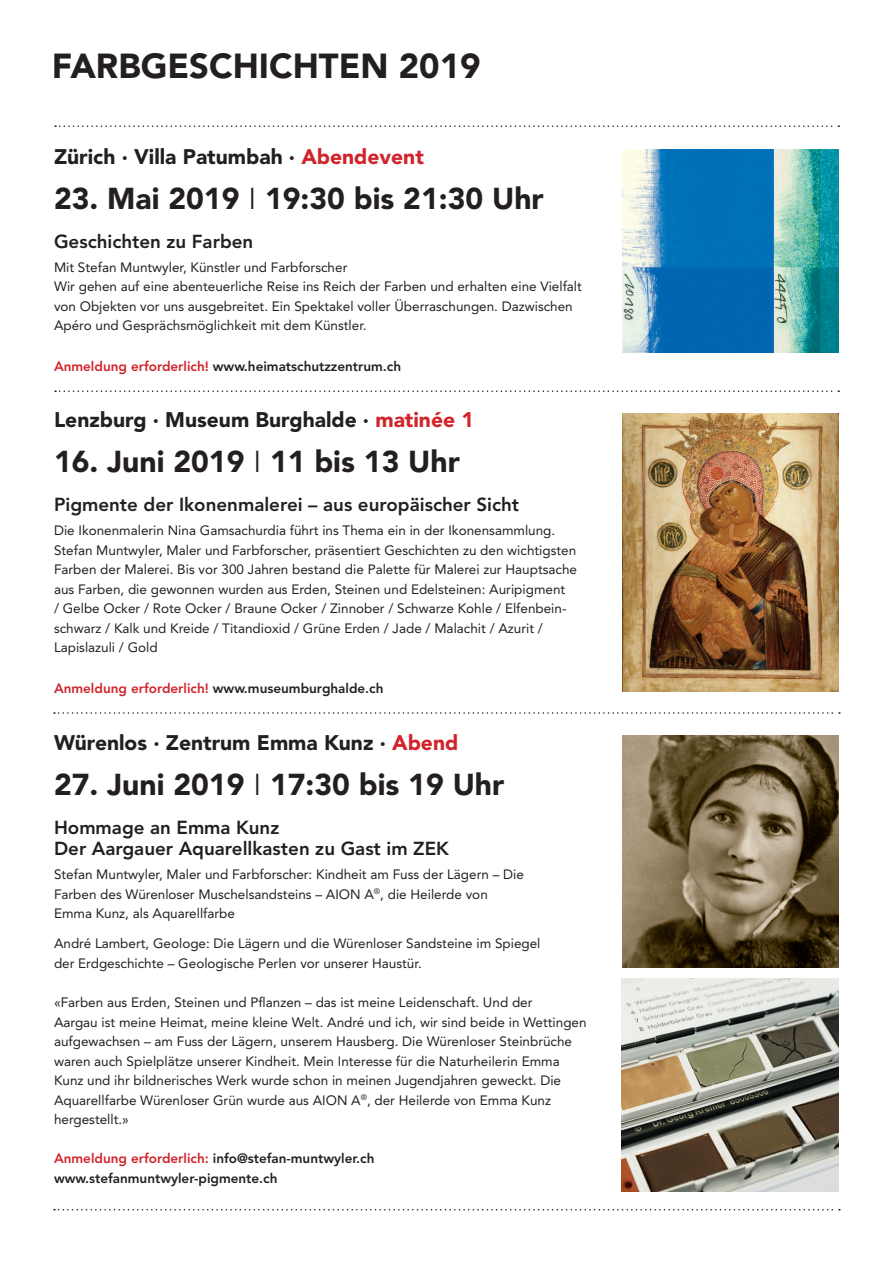
<style>
.page{position:relative;width:893px;height:1263px;background:#fff}
.page>*{position:absolute;margin:0;border:0;box-sizing:border-box;transform-origin:0 0}
.t1{font:900 34.5px "Avenir";color:#231f20}
.t2{font:900 30px "Avenir";color:#231f20}
.t3{font:900 21px "Avenir";color:#231f20}
.t4{font:800 18.75px/21px "Avenir";color:#231f20}
.t5{font:13.5px/19.5px "Avenir LT Std";color:#231f20}
.t6{font:800 13.5px/19.5px "Avenir";color:#231f20}
.t7{font:800 13.5px "Avenir";color:#d1232a}
.s1{color:#d1232a}
.s2{font-weight:300}
.s3{color:#231f20}
</style>
<div class="page">
<img style="left:622px;top:413px;width:217px;height:278px">
<img style="left:622px;top:149px;width:216px;height:203px">
<svg style="left:55px;top:125px;width:784px;height:2px"></svg>
<svg style="left:55px;top:390px;width:784px;height:2px"></svg>
<svg style="left:54px;top:712px;width:786px;height:2px"></svg>
<svg style="left:54px;top:1209px;width:786px;height:1px"></svg>
<img style="left:622px;top:735px;width:217px;height:233px">
<img style="left:622px;top:978px;width:217px;height:214px">
<h1 class="t1" style="left:52px;top:45px;width:430px">FARBGESCHICHTEN 2019</h1>
<h3 class="t3" style="left:54px;top:144px;width:371px">Zürich · Villa Patumbah · <span class="s1">Abendevent</span></h3>
<h2 class="t2" style="left:54px;top:180px;width:491px">23. Mai 2019 <span class="s2">I</span> 19:30 bis 21:30 Uhr</h2>
<h3 class="t4" style="left:54px;top:231px;width:201px">Geschichten zu Farben</h3>
<p class="t5" style="left:54px;top:257px;width:529px">Mit Stefan Muntwyler, Künstler und Farbforscher<br>Wir gehen auf eine abenteuerliche Reise ins Reich der Farben und erhalten eine Vielfalt von Objekten vor uns ausgebreitet. Ein Spektakel voller Überraschungen. Dazwischen Apéro und Gesprächsmöglichkeit mit dem Künstler.</p>
<p class="t6" style="left:54px;top:356px;width:349px"><span class="s1">Anmeldung erforderlich!</span> www.heimatschutzzentrum.ch</p>
<h3 class="t3" style="left:54px;top:407px;width:421px">Lenzburg · Museum Burghalde · <span class="s1">matinée 1</span></h3>
<h2 class="t2" style="left:54px;top:444px;width:407px">16. Juni 2019 <span class="s2">I</span> 11 bis 13 Uhr</h2>
<h3 class="t4" style="left:54px;top:494px;width:467px">Pigmente der Ikonenmalerei – aus europäischer Sicht</h3>
<p class="t5" style="left:54px;top:521px;width:524px">Die Ikonenmalerin Nina Gamsachurdia führt ins Thema ein in der Ikonensammlung.<br>Stefan Muntwyler, Maler und Farbforscher, präsentiert Geschichten zu den wichtigsten Farben der Malerei. Bis vor 300 Jahren bestand die Palette für Malerei zur Hauptsache aus Farben, die gewonnen wurden aus Erden, Steinen und Edelsteinen: Auripigment<br>/ Gelbe Ocker / Rote Ocker / Braune Ocker / Zinnober / Schwarze Kohle / Elfenbein&shy;schwarz / Kalk und Kreide / Titandioxid / Grüne Erden / Jade / Malachit / Azurit / Lapislazuli / Gold</p>
<p class="t7" style="left:54px;top:680px;width:331px">Anmeldung erforderlich! <span class="s3">www.museumburghalde.ch</span></p>
<h3 class="t3" style="left:54px;top:730px;width:406px">Würenlos · Zentrum Emma Kunz · <span class="s1">Abend</span></h3>
<h2 class="t2" style="left:54px;top:766px;width:452px">27. Juni 2019 <span class="s2">I</span> 17:30 bis 19 Uhr</h2>
<h3 class="t4" style="left:54px;top:817px;width:396px">Hommage an Emma Kunz<br>Der Aargauer Aquarellkasten zu Gast im ZEK</h3>
<p class="t5" style="left:54px;top:865px;width:471px">Stefan Muntwyler, Maler und Farbforscher: Kindheit am Fuss der Lägern – Die<br>Farben des Würenloser Muschelsandsteins – AION A<sup>®</sup>, die Heilerde von<br>Emma Kunz, als Aquarellfarbe</p>
<p class="t5" style="left:54px;top:933px;width:488px;line-height:20.2px">André Lambert, Geologe: Die Lägern und die Würenloser Sandsteine im Spiegel der Erdgeschichte – Geologische Perlen vor unserer Haustür.</p>
<p class="t5" style="left:54px;top:993px;width:534px">«Farben aus Erden, Steinen und Pflanzen – das ist meine Leidenschaft. Und der<br>Aargau ist meine Heimat, meine kleine Welt. André und ich, wir sind beide in Wettingen aufgewachsen – am Fuss der Lägern, unserem Hausberg. Die Würenloser Steinbrüche waren auch Spielplätze unserer Kindheit. Mein Interesse für die Naturheilerin Emma Kunz und ihr bildnerisches Werk wurde schon in meinen Jugendjahren geweckt. Die Aquarellfarbe Würenloser Grün wurde aus AION A<sup>®</sup>, der Heilerde von Emma Kunz hergestellt.»</p>
<p class="t6" style="left:54px;top:1149px;width:322px"><span class="s1">Anmeldung erforderlich:</span> info@stefan-muntwyler.ch www.stefanmuntwyler-pigmente.ch</p>
</div>
